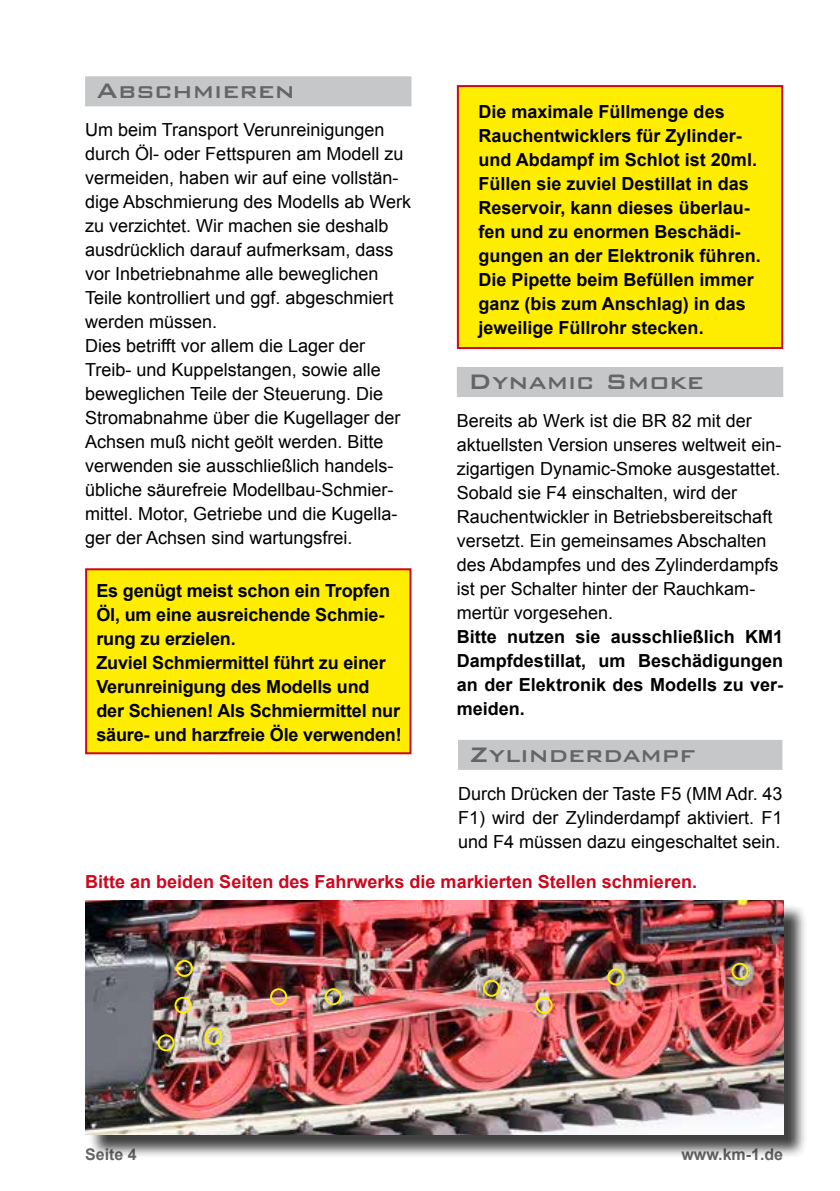
<style>
.page{position:relative;width:840px;height:1191px;background:#fff}
.page>*{position:absolute;margin:0;border:0;box-sizing:border-box;transform-origin:0 0}
.t1{font:500 28px "Bank Gothic BT";color:#646567}
.t2{font:18px/24px "Arial";color:#000}
.t3{font:700 18px/24px "Arial";color:#000}
.t4{font:700 18px "Arial";color:#cd071e}
.t5{font:700 16px "Arial";color:#646567}
</style>
<div class="page">
<div style="left:88px;top:903px;width:719px;height:256px;background:#000;opacity:.75"></div>
<img style="left:85px;top:900px;width:697px;height:234px">
<div style="left:85px;top:76px;width:326px;height:30px;background:#c6c7c8"></div>
<div style="left:456px;top:367px;width:326px;height:30px;background:#c6c7c8"></div>
<div style="left:85px;top:568px;width:326px;height:186px;background:#ffed00;border:2px solid #cd071e"></div>
<div style="left:456px;top:85px;width:326px;height:264px;background:#ffed00;border:2px solid #cd071e"></div>
<div style="left:457px;top:740px;width:325px;height:30px;background:#c6c7c8"></div>
<div style="left:324px;top:988px;width:17px;height:17px;border:2px solid #ffed00;border-radius:50%"></div>
<div style="left:174px;top:996px;width:17px;height:17px;border:2px solid #ffed00;border-radius:50%"></div>
<div style="left:483px;top:979px;width:17px;height:17px;border:2px solid #ffed00;border-radius:50%"></div>
<div style="left:535px;top:996px;width:17px;height:17px;border:2px solid #ffed00;border-radius:50%"></div>
<div style="left:157px;top:1034px;width:17px;height:17px;border:2px solid #ffed00;border-radius:50%"></div>
<div style="left:176px;top:960px;width:17px;height:17px;border:2px solid #ffed00;border-radius:50%"></div>
<div style="left:270px;top:988px;width:17px;height:17px;border:2px solid #ffed00;border-radius:50%"></div>
<div style="left:607px;top:968px;width:17px;height:17px;border:2px solid #ffed00;border-radius:50%"></div>
<div style="left:205px;top:1028px;width:17px;height:17px;border:2px solid #ffed00;border-radius:50%"></div>
<div style="left:731px;top:962px;width:17px;height:17px;border:2px solid #ffed00;border-radius:50%"></div>
<h1 class="t1" style="left:96px;top:76px;width:200px">Abschmieren</h1>
<p class="t2" style="left:85px;top:118px;width:327px">Um beim Transport Verunreinigungen durch Öl- oder Fettspuren am Modell zu vermeiden, haben wir auf eine vollstän&shy;dige Abschmierung des Modells ab Werk zu verzichtet. Wir machen sie deshalb ausdrücklich darauf aufmerksam, dass vor Inbetriebnahme alle beweglichen Teile kontrolliert und ggf. abgeschmiert werden müssen.<br>Dies betrifft vor allem die Lager der Treib- und Kuppelstangen, sowie alle beweglichen Teile der Steuerung. Die Stromabnahme über die Kugellager der Achsen muß nicht geölt werden. Bitte verwenden sie ausschließlich handels&shy;übliche säurefreie Modellbau-Schmier&shy;mittel. Motor, Getriebe und die Kugella&shy;ger der Achsen sind wartungsfrei.</p>
<p class="t3" style="left:96px;top:579px;width:306px">Es genügt meist schon ein Tropfen<br>Öl, um eine ausreichende Schmie&shy;rung zu erzielen.<br>Zuviel Schmiermittel führt zu einer<br>Verunreinigung des Modells und der Schienen! Als Schmiermittel nur säure- und harzfreie Öle verwenden!</p>
<p class="t3" style="left:478px;top:100px;width:284px">Die maximale Füllmenge des<br>Rauchentwicklers für Zylinder&shy;und Abdampf im Schlot ist 20ml.<br>Füllen sie zuviel Destillat in das<br>Reservoir, kann dieses überlau&shy;fen und zu enormen Beschädi&shy;gungen an der Elektronik führen.<br>Die Pipette beim Befüllen immer ganz (bis zum Anschlag) in das jeweilige Füllrohr stecken.</p>
<h1 class="t1" style="left:468px;top:366px;width:237px">Dynamic Smoke</h1>
<p class="t2" style="left:456px;top:408px;width:326px">Bereits ab Werk ist die BR 82 mit der aktuellsten Version unseres weltweit ein&shy;zigartigen Dynamic-Smoke ausgestattet.<br>Sobald sie F4 einschalten, wird der Rauchentwickler in Betriebsbereitschaft versetzt. Ein gemeinsames Abschalten des Abdampfes und des Zylinderdampfs ist per Schalter hinter der Rauchkam&shy;mertür vorgesehen.</p>
<p class="t3" style="left:456px;top:625px;width:327px;text-align:justify">Bitte nutzen sie ausschließlich KM1<br>Dampfdestillat, um Beschädigungen an der Elektronik des Modells zu ver&shy;meiden.</p>
<h1 class="t1" style="left:469px;top:739px;width:227px">Zylinderdampf</h1>
<p class="t2" style="left:457px;top:781px;width:326px;text-align:justify">Durch Drücken der Taste F5 (MM Adr. 43<br>F1) wird der Zylinderdampf aktiviert. F1 und F4 müssen dazu eingeschaltet sein.</p>
<p class="t4" style="left:85px;top:869px;width:613px">Bitte an beiden Seiten des Fahrwerks die markierten Stellen schmieren.</p>
<p class="t5" style="left:85px;top:1143px;width:53px">Seite 4</p>
<p class="t5" style="left:681px;top:1143px;width:103px">www.km-1.de</p>
</div>
